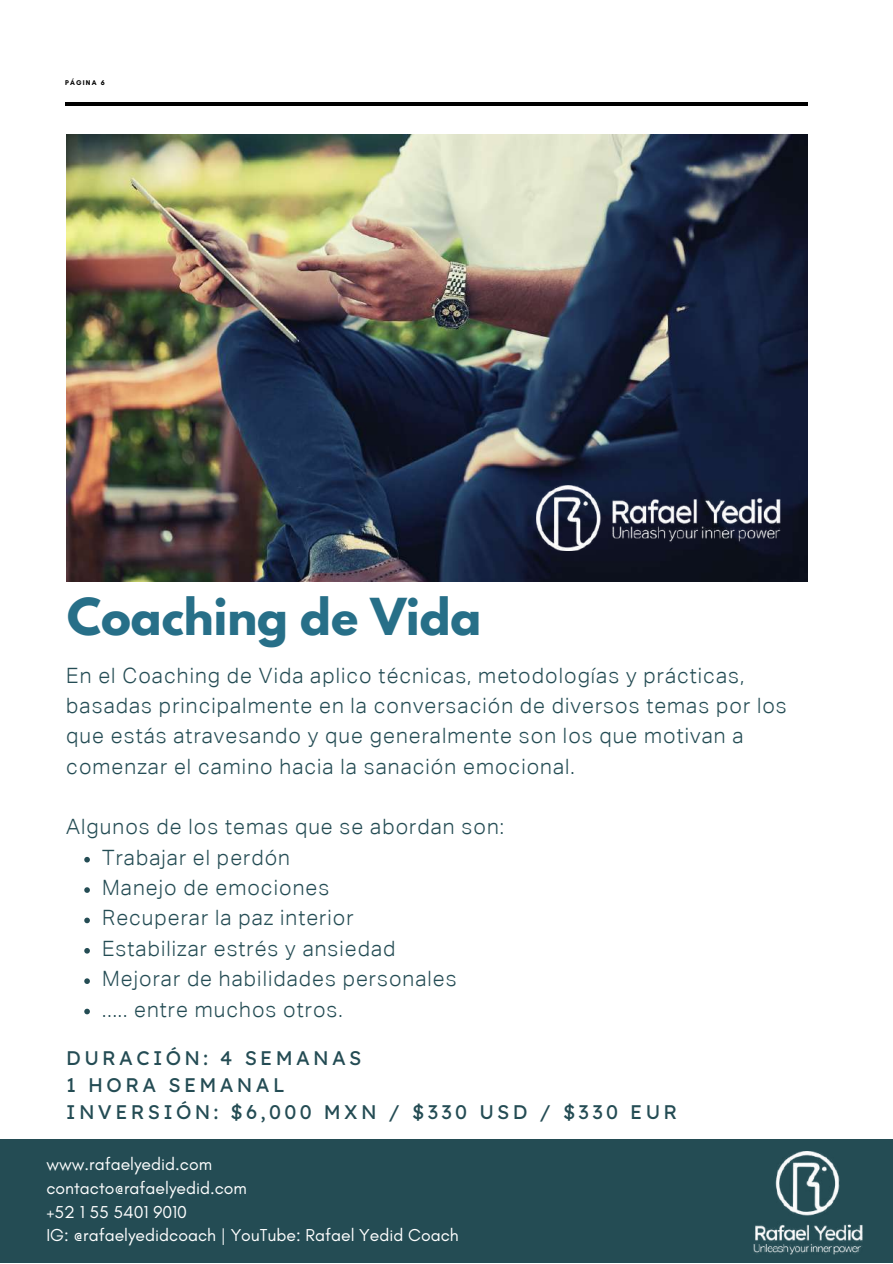
<style>
.page{position:relative;width:893px;height:1264px;background:#fff}
.page>*{position:absolute;margin:0;border:0;box-sizing:border-box;transform-origin:0 0}
.t1{font:700 45.15px "League Spartan";color:#276f88}
.t2{font:300 21.15px/30.3px "Aktiv Grotesk";letter-spacing:.05em;color:#244c54}
.t3{font:19.65px/27px "Lexend Deca";letter-spacing:.17em;color:#244c54}
.t4{font:17.55px/23.5px "Glacial Indifference";color:#fff}
.t5{font:700 7.05px "Glacial Indifference";letter-spacing:.17em;color:#000}
</style>
<div class="page">
<hr style="left:65px;top:102px;width:742px;height:4px;background:#000">
<img style="left:67px;top:134px;width:740px;height:448px">
<svg style="left:84px;top:856px;width:6px;height:6px"></svg>
<svg style="left:84px;top:887px;width:6px;height:5px"></svg>
<svg style="left:84px;top:917px;width:6px;height:6px"></svg>
<svg style="left:84px;top:948px;width:6px;height:5px"></svg>
<svg style="left:84px;top:978px;width:6px;height:5px"></svg>
<svg style="left:84px;top:1008px;width:6px;height:6px"></svg>
<div style="left:0;top:1139px;width:892px;height:123px;background:#244c54"></div>
<img style="left:753px;top:1151px;width:110px;height:103px">
<img style="left:536px;top:486px;width:245px;height:64px">
<p class="t5" style="left:65px;top:79px;width:41px">PÁGINA 6</p>
<h1 class="t1" style="left:67px;top:594px;width:416px">Coaching de Vida</h1>
<p class="t2" style="left:66px;top:661px;width:722px">En el Coaching de Vida aplico técnicas, metodologías y prácticas, basadas principalmente en la conversación de diversos temas por los que estás atravesando y que generalmente son los que motivan a comenzar el camino hacia la sanación emocional.</p>
<p class="t2" style="left:66px;top:813px;width:439px">Algunos de los temas que se abordan son:</p>
<p class="t2" style="left:102px;top:843px;width:356px">Trabajar el perdón<br>Manejo de emociones<br>Recuperar la paz interior<br>Estabilizar estrés y ansiedad<br>Mejorar de habilidades personales ..... entre muchos otros.</p>
<p class="t3" style="left:66px;top:1044px;width:612px">DURACIÓN: 4 SEMANAS<br>1 HORA SEMANAL<br>INVERSIÓN: $6,000 MXN / $330 USD / $330 EUR</p>
<p class="t4" style="left:46px;top:1152px;width:414px">www.rafaelyedid.com<br>contacto@rafaelyedid.com<br>+52 1 55 5401 9010<br>IG: @rafaelyedidcoach | YouTube: Rafael Yedid Coach</p>
</div>
